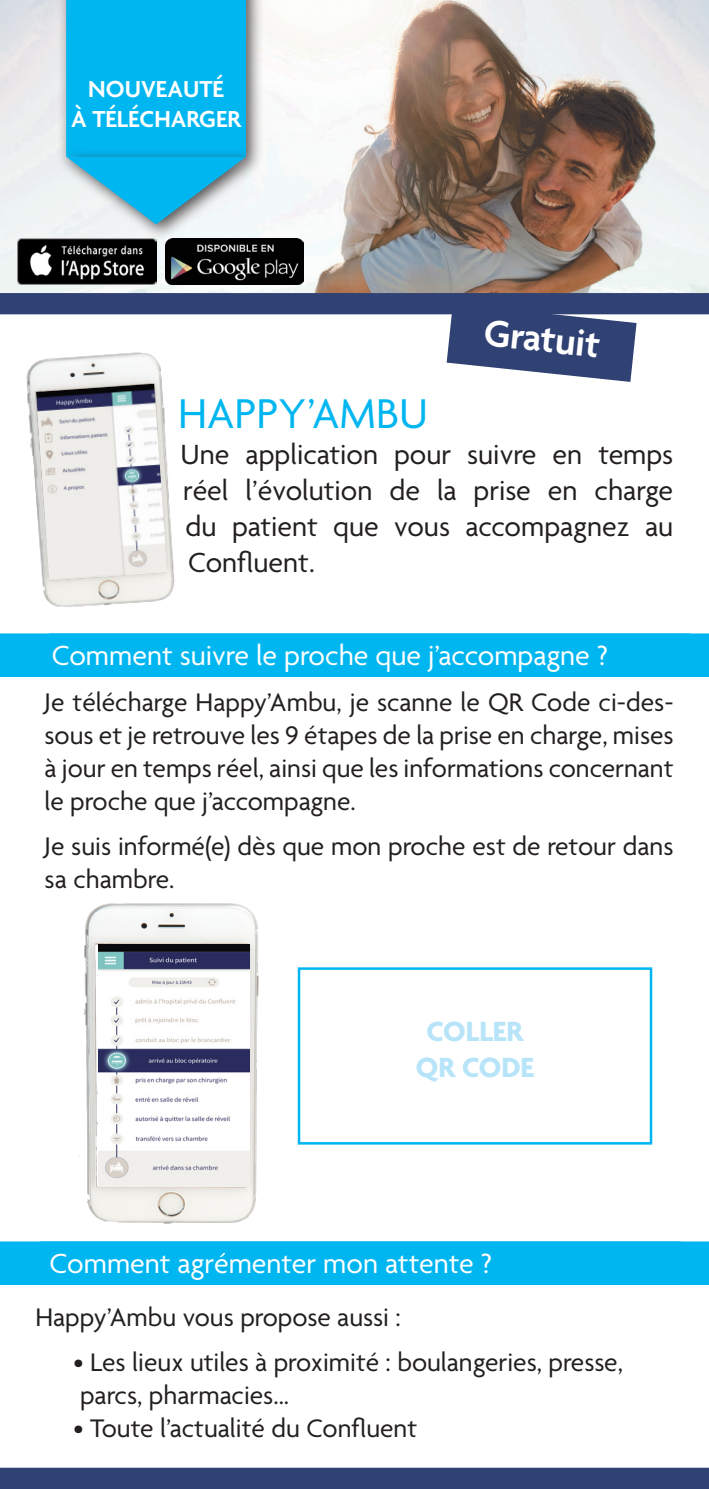
<style>
.page{position:relative;width:709px;height:1489px;background:#fff}
.page>*{position:absolute;margin:0;border:0;box-sizing:border-box;transform-origin:0 0}
.t1{font:45px "Agenda";color:#00b6f0}
.t2{font:600 40px "Agenda";color:#fff}
.t3{font:30px/36px "Agenda";color:#231f20;text-align:justify}
.t4{font:30px "Agenda";color:#fff}
.t5{font:700 30px "Agenda";color:#b7e4f9}
.t6{font:27.5px/33px "Agenda";color:#231f20;text-align:justify}
.t7{font:600 25px "Agenda";color:#fff}
</style>
<div class="page">
<div style="left:0;top:633px;width:709px;height:44px;background:#00b6f0"></div>
<img style="left:0;top:0;width:709px;height:293px">
<div style="left:57px;top:0;width:207px;height:175px;background:#231f20;opacity:.75"></div>
<div style="left:60px;top:148px;width:202px;height:93px;background:#231f20;opacity:.75"></div>
<svg style="left:62px;top:0;width:188px;height:226px;background:#29bbea"></svg>
<img style="left:18px;top:238px;width:138px;height:46px">
<img style="left:165px;top:238px;width:139px;height:46px">
<div style="left:50px;top:634px;width:638px;height:41px;background:#00b6f0"></div>
<div style="left:49px;top:633px;width:641px;height:44px;border:2px solid #00b6f0"></div>
<div style="left:0;top:1241px;width:709px;height:43px;background:#00b6f0"></div>
<div style="left:41px;top:1242px;width:638px;height:41px;background:#00b6f0"></div>
<div style="left:40px;top:1241px;width:640px;height:43px;border:2px solid #00b6f0"></div>
<div style="left:0;top:1467px;width:709px;height:21px;background:#304173"></div>
<div style="left:298px;top:967px;width:354px;height:177px;border:2px solid #00b6f0"></div>
<svg style="left:0;top:293px;width:709px;height:89px"></svg>
<img style="left:6px;top:344px;width:185px;height:263px">
<img style="left:36px;top:384px;width:131px;height:196px">
<img style="left:79px;top:903px;width:180px;height:321px">
<img style="left:98px;top:944px;width:151px;height:242px">
<p class="t7" style="left:88px;top:75px;width:137px">NOUVEAUTÉ</p>
<p class="t7" style="left:71px;top:105px;width:171px">À TÉLÉCHARGER</p>
<p class="t2" style="left:486px;top:311px;width:118px;rotate:6deg">Gratuit</p>
<p class="t1" style="left:178px;top:389px;width:251px">HAPPY’AMBU</p>
<p class="t3" style="left:180px;top:438px;width:494px">Une application pour suivre en temps réel l’évolution de la prise en charge du patient que vous accompagnez au Confluent.</p>
<p class="t4" style="left:52px;top:639px;width:558px">Comment suivre le proche que j’accompagne ?</p>
<p class="t6" style="left:45px;top:687px;width:630px">Je télécharge Happy’Ambu, je scanne le QR Code ci-des&shy;sous et je retrouve les 9 étapes de la prise en charge, mises à jour en temps réel, ainsi que les informations concernant le proche que j’accompagne.</p>
<p class="t6" style="left:45px;top:831px;width:630px">Je suis informé(e) dès que mon proche est de retour dans sa chambre.</p>
<p class="t5" style="left:426px;top:1015px;width:99px">COLLER</p>
<p class="t5" style="left:416px;top:1051px;width:120px">QR CODE</p>
<p class="t4" style="left:50px;top:1246px;width:444px">Comment agrémenter mon attente ?</p>
<p class="t6" style="left:35px;top:1301px;width:367px">Happy’Ambu vous propose aussi :</p>
<p class="t6" style="left:74px;top:1347px;width:551px">• Les lieux utiles à proximité : boulangeries, presse,</p>
<p class="t6" style="left:80px;top:1380px;width:211px">parcs, pharmacies...</p>
<p class="t6" style="left:74px;top:1413px;width:345px">• Toute l’actualité du Confluent</p>
</div>
